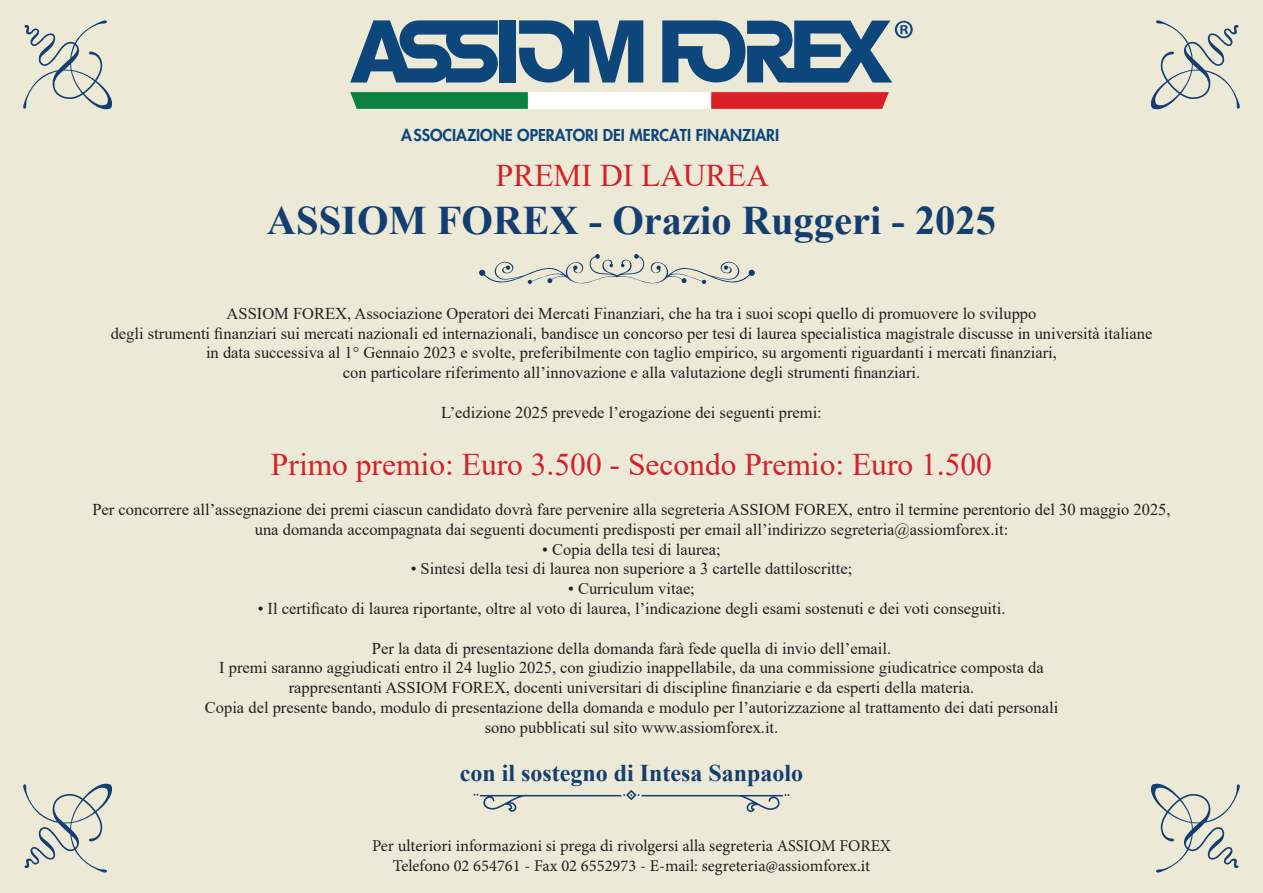
<style>
.page{position:relative;width:1263px;height:893px;background:#ece9d7}
.page>*{position:absolute;margin:0;border:0;box-sizing:border-box;transform-origin:0 0}
.t1{font:53.1px "Myriad Pro";color:#0d467b}
.t2{font:700 40.5px "Times New Roman";color:#143e70}
.t3{font:31.5px "Times New Roman";color:#d1232a}
.t4{font:700 24px "Times New Roman";color:#143e70}
.t5{font:16.5px/19.8px "Times New Roman";color:#231f20;text-align:center}
.t6{font:16.5px/19.8px "Minion Pro";color:#231f20;text-align:center}
.t7{font:800 15.9px "Futura Std";color:#0d467b}
</style>
<div class="page">
<svg style="left:23px;top:20px;width:89px;height:90px"></svg>
<svg style="left:1151px;top:20px;width:89px;height:90px"></svg>
<svg style="left:1151px;top:783px;width:89px;height:90px"></svg>
<svg style="left:23px;top:783px;width:89px;height:90px"></svg>
<svg style="left:662px;top:20px;width:230px;height:63px"></svg>
<div style="left:499px;top:20px;width:16px;height:63px;background:#0d467b"></div>
<svg style="left:519px;top:20px;width:124px;height:63px"></svg>
<svg style="left:350px;top:20px;width:148px;height:63px"></svg>
<div style="left:528px;top:92px;width:183px;height:17px;background:#fff"></div>
<svg style="left:350px;top:92px;width:178px;height:17px;background:#148445"></svg>
<svg style="left:711px;top:92px;width:178px;height:17px;background:#da272c"></svg>
<svg style="left:479px;top:254px;width:276px;height:30px"></svg>
<svg style="left:473px;top:790px;width:316px;height:22px"></svg>
<p class="t7" style="left:401px;top:125px;width:379px">ASSOCIAZIONE OPERATORI DEI MERCATI FINANZIARI</p>
<h1 class="t1" style="left:893px;top:7px;width:24px">®</h1>
<h3 class="t3" style="left:496px;top:153px;width:274px">PREMI DI LAUREA</h3>
<h2 class="t2" style="left:267px;top:191px;width:730px">ASSIOM FOREX - Orazio Ruggeri - 2025</h2>
<p class="t5" style="left:111px;top:303px;width:1043px">ASSIOM FOREX, Associazione Operatori dei Mercati Finanziari, che ha tra i suoi scopi quello di promuovere lo sviluppo<br>degli strumenti finanziari sui mercati nazionali ed internazionali, bandisce un concorso per tesi di laurea specialistica magistrale discusse in università italiane in data successiva al 1° Gennaio 2023 e svolte, preferibilmente con taglio empirico, su argomenti riguardanti i mercati finanziari,<br>con particolare riferimento all’innovazione e alla valutazione degli strumenti finanziari.</p>
<p class="t5" style="left:441px;top:402px;width:382px">L’edizione 2025 prevede l’erogazione dei seguenti premi:</p>
<h3 class="t3" style="left:271px;top:443px;width:722px">Primo premio: Euro 3.500 - Secondo Premio: Euro 1.500</h3>
<p class="t5" style="left:92px;top:499px;width:1080px">Per concorrere all’assegnazione dei premi ciascun candidato dovrà fare pervenire alla segreteria ASSIOM FOREX, entro il termine perentorio del 30 maggio 2025, una domanda accompagnata dai seguenti documenti predisposti per email all’indirizzo segreteria@assiomforex.it:</p>
<p class="t5" style="left:542px;top:539px;width:180px">• Copia della tesi di laurea;</p>
<p class="t5" style="left:411px;top:558px;width:443px">• Sintesi della tesi di laurea non superiore a 3 cartelle dattiloscritte;</p>
<p class="t5" style="left:568px;top:578px;width:128px">• Curriculum vitae;</p>
<p class="t5" style="left:258px;top:598px;width:749px">• Il certificato di laurea riportante, oltre al voto di laurea, l’indicazione degli esami sostenuti e dei voti conseguiti.</p>
<p class="t5" style="left:205px;top:638px;width:855px">Per la data di presentazione della domanda farà fede quella di invio dell’email.<br>I premi saranno aggiudicati entro il 24 luglio 2025, con giudizio inappellabile, da una commissione giudicatrice composta da rappresentanti ASSIOM FOREX, docenti universitari di discipline finanziarie e da esperti della materia.<br>Copia del presente bando, modulo di presentazione della domanda e modulo per l’autorizzazione al trattamento dei dati personali sono pubblicati sul sito www.assiomforex.it.</p>
<h3 class="t4" style="left:460px;top:756px;width:345px">con il sostegno di Intesa Sanpaolo</h3>
<p class="t6" style="left:372px;top:836px;width:520px">Per ulteriori informazioni si prega di rivolgersi alla segreteria ASSIOM FOREX<br>Telefono 02 654761 - Fax 02 6552973 - E-mail: segreteria@assiomforex.it</p>
</div>
